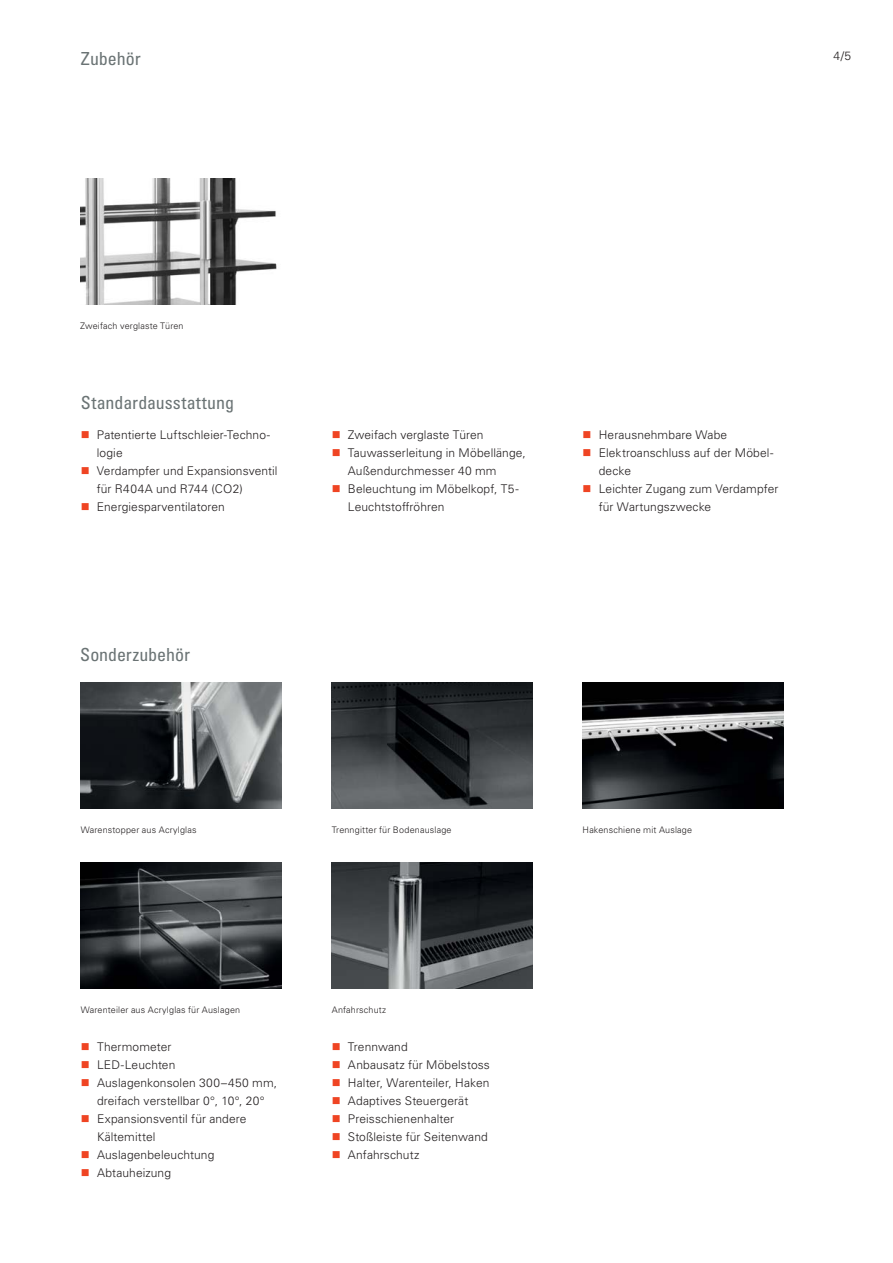
<style>
.page{position:relative;width:893px;height:1263px;background:#fff}
.page>*{position:absolute;margin:0;border:0;box-sizing:border-box;transform-origin:0 0}
.t1{font:condensed 18px "Univers LTCYR 57";color:#6a7374}
.t2{font:300 12px/18px "Univers LTCYR 45";letter-spacing:.01em;color:#231f20}
.t3{font:300 9px "Univers LTCYR 45";letter-spacing:.02em;color:#231f20}
.s1{color:#ef4423}
</style>
<div class="page">
<img style="left:583px;top:683px;width:200px;height:126px">
<img style="left:332px;top:862px;width:200px;height:126px">
<img style="left:80px;top:179px;width:197px;height:126px">
<img style="left:81px;top:862px;width:201px;height:127px">
<img style="left:332px;top:683px;width:200px;height:126px">
<img style="left:81px;top:683px;width:201px;height:126px">
<h1 class="t1" style="left:81px;top:50px;width:61px">Zubehör</h1>
<p class="t2" style="left:833px;top:48px;width:19px">4/5</p>
<p class="t3" style="left:80px;top:323px;width:105px">Zweifach verglaste Türen</p>
<h1 class="t1" style="left:81px;top:394px;width:155px">Standardausstattung</h1>
<p class="t2" style="left:97px;top:427px;width:175px;text-indent:-16px"><span class="s1">■</span> Patentierte Luftschleier-Techno&shy;logie</p>
<p class="t2" style="left:97px;top:463px;width:182px;text-indent:-16px"><span class="s1">■</span> Verdampfer und Expansionsventil für R404A und R744 (CO2)</p>
<p class="t2" style="left:81px;top:499px;width:146px"><span class="s1">■</span> Energiesparventilatoren</p>
<h1 class="t1" style="left:80px;top:646px;width:111px">Sonderzubehör</h1>
<p class="t2" style="left:332px;top:427px;width:153px"><span class="s1">■</span> Zweifach verglaste Türen</p>
<p class="t2" style="left:348px;top:445px;width:180px;text-indent:-16px"><span class="s1">■</span> Tauwasserleitung in Möbellänge,<br>Außendurchmesser 40 mm</p>
<p class="t2" style="left:348px;top:481px;width:172px;text-indent:-16px"><span class="s1">■</span> Beleuchtung im Möbelkopf, T5-<br>Leuchtstoffröhren</p>
<p class="t2" style="left:583px;top:427px;width:146px"><span class="s1">■</span> Herausnehmbare Wabe</p>
<p class="t2" style="left:599px;top:445px;width:176px;text-indent:-16px"><span class="s1">■</span> Elektroanschluss auf der Möbel&shy;decke</p>
<p class="t2" style="left:599px;top:481px;width:181px;text-indent:-16px"><span class="s1">■</span> Leichter Zugang zum Verdampfer für Wartungszwecke</p>
<p class="t3" style="left:81px;top:827px;width:117px">Warenstopper aus Acrylglas</p>
<p class="t3" style="left:332px;top:827px;width:121px">Trenngitter für Bodenauslage</p>
<p class="t3" style="left:582px;top:827px;width:111px">Hakenschiene mit Auslage</p>
<p class="t3" style="left:81px;top:1007px;width:161px">Warenteiler aus Acrylglas für Auslagen</p>
<p class="t3" style="left:332px;top:1007px;width:56px">Anfahrschutz</p>
<p class="t2" style="left:81px;top:1039px;width:92px"><span class="s1">■</span> Thermometer</p>
<p class="t2" style="left:81px;top:1057px;width:96px"><span class="s1">■</span> LED-Leuchten</p>
<p class="t2" style="left:81px;top:1075px;width:198px;text-align:center"><span class="s1">■</span> Auslagenkonsolen 300–450 mm, dreifach verstellbar 0°, 10°, 20°</p>
<p class="t2" style="left:97px;top:1111px;width:151px;text-indent:-16px"><span class="s1">■</span> Expansionsventil für andere<br>Kältemittel</p>
<p class="t2" style="left:81px;top:1147px;width:135px"><span class="s1">■</span> Auslagenbeleuchtung</p>
<p class="t2" style="left:81px;top:1165px;width:92px"><span class="s1">■</span> Abtauheizung</p>
<p class="t2" style="left:332px;top:1039px;width:77px"><span class="s1">■</span> Trennwand</p>
<p class="t2" style="left:332px;top:1057px;width:160px"><span class="s1">■</span> Anbausatz für Möbelstoss</p>
<p class="t2" style="left:332px;top:1075px;width:159px"><span class="s1">■</span> Halter, Warenteiler, Haken</p>
<p class="t2" style="left:332px;top:1093px;width:138px"><span class="s1">■</span> Adaptives Steuergerät</p>
<p class="t2" style="left:332px;top:1111px;width:124px"><span class="s1">■</span> Preisschienenhalter</p>
<p class="t2" style="left:332px;top:1129px;width:158px"><span class="s1">■</span> Stoßleiste für Seitenwand</p>
<p class="t2" style="left:332px;top:1147px;width:89px"><span class="s1">■</span> Anfahrschutz</p>
</div>
